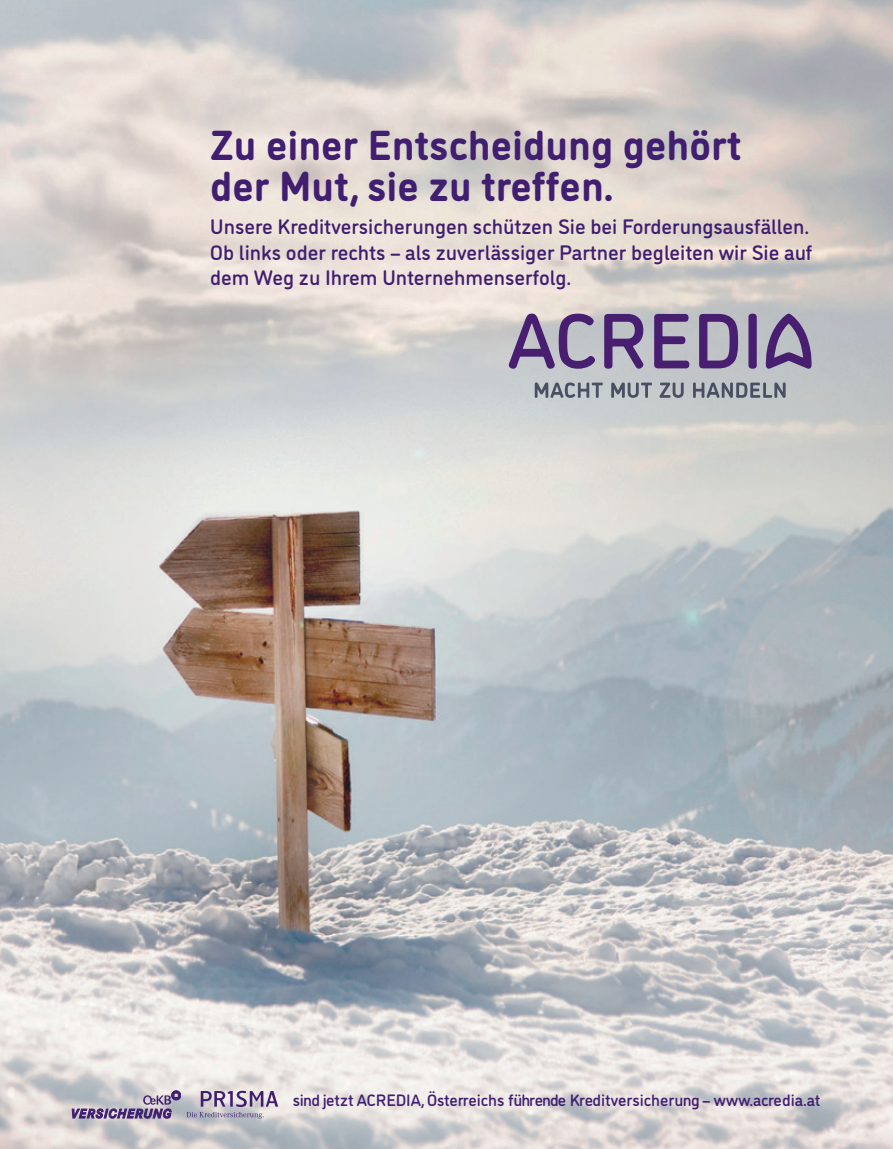
<style>
.page{position:relative;width:893px;height:1149px;background:#fff}
.page>*{position:absolute;margin:0;border:0;box-sizing:border-box;transform-origin:0 0}
.t1{font:700 42px/40.5px "DI Nosaur";color:#401e70}
.t2{font:500 21px/25.2px "DI Nosaur";color:#401e70}
.t3{font:500 16.5px "DI Nosaur";color:#401e70}
</style>
<div class="page">
<img style="left:0;top:0;width:893px;height:1148px">
<svg style="left:535px;top:382px;width:68px;height:16px"></svg>
<svg style="left:611px;top:382px;width:41px;height:16px"></svg>
<svg style="left:659px;top:382px;width:25px;height:16px"></svg>
<svg style="left:693px;top:382px;width:93px;height:16px"></svg>
<svg style="left:509px;top:313px;width:86px;height:55px;background:#9889a8"></svg>
<svg style="left:604px;top:314px;width:39px;height:54px;background:#7c6796"></svg>
<svg style="left:654px;top:314px;width:35px;height:54px;background:#7f6b98"></svg>
<svg style="left:699px;top:314px;width:39px;height:54px;background:#7e6996"></svg>
<div style="left:748px;top:313px;width:9px;height:55px;background:#481e70;border-radius:4px"></div>
<svg style="left:765px;top:313px;width:47px;height:55px;background:#87779d"></svg>
<svg style="left:187px;top:1089px;width:98px;height:30px;background:#b9b0c1"></svg>
<svg style="left:70px;top:1086px;width:117px;height:33px;background:#aaa3b6"></svg>
<h1 class="t1" style="left:210px;top:122px;width:533px">Zu einer Entscheidung gehört der Mut, sie zu treffen.</h1>
<p class="t2" style="left:210px;top:213px;width:604px">Unsere Kreditversicherungen schützen Sie bei Forderungsausfällen.<br>Ob links oder rechts – als zuverlässiger Partner begleiten wir Sie auf dem Weg zu Ihrem Unternehmenserfolg.</p>
<p class="t3" style="left:293px;top:1088px;width:529px">sind jetzt ACREDIA, Österreichs führende Kreditversicherung – www.acredia.at</p>
</div>
